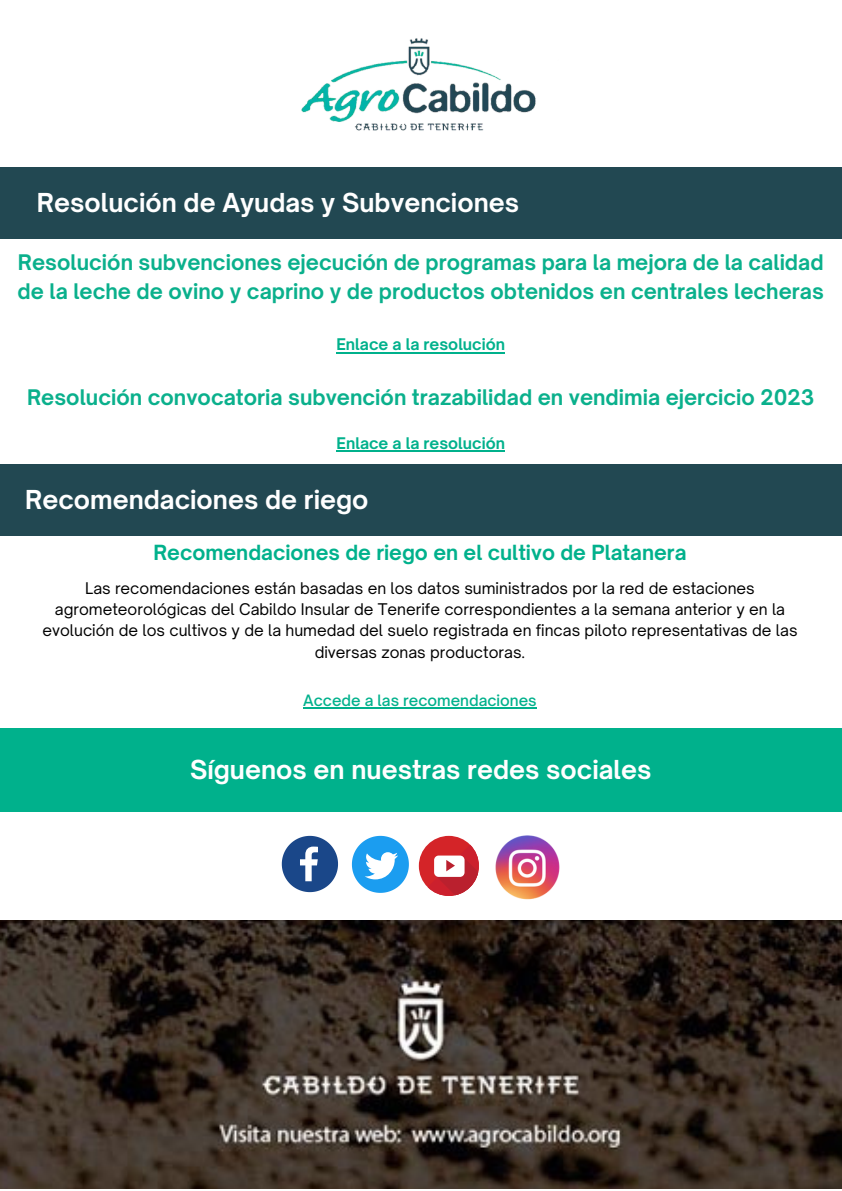
<style>
.page{position:relative;width:842px;height:1191px;background:#fff}
.page>*{position:absolute;margin:0;border:0;box-sizing:border-box;transform-origin:0 0}
.t1{font:700 25px "Open Sauce One";color:#fff}
.t2{font:700 20.6px/28.5px "Open Sauce One";color:#0ab08c}
.t3{font:700 20px "Open Sauce One";color:#00b18c}
.t4{font:15.4px/21.3px "Open Sauce One";color:#000;text-align:center}
.t5{font:700 15.4px "Open Sauce One";color:#00b18c}
.t6{font:500 15px "Open Sauce One";color:#00b18c}
</style>
<div class="page">
<div style="left:0;top:167px;width:842px;height:71px;background:#224852"></div>
<img style="left:301px;top:38px;width:235px;height:93px">
<div style="left:0;top:464px;width:842px;height:71px;background:#224852"></div>
<hr style="left:303px;top:706px;width:234px;height:2px;background:#00b18c">
<svg style="left:282px;top:835px;width:56px;height:57px"></svg>
<svg style="left:352px;top:835px;width:57px;height:57px"></svg>
<div style="left:419px;top:835px;width:60px;height:60px;background:#d42428;border-radius:50%"></div>
<svg style="left:428px;top:844px;width:51px;height:52px"></svg>
<img style="left:496px;top:835px;width:64px;height:64px">
<img style="left:0;top:920px;width:842px;height:268px">
<div style="left:0;top:728px;width:842px;height:84px;background:#00b18c"></div>
<hr style="left:336px;top:352px;width:169px;height:1px;background:#00b18c">
<hr style="left:337px;top:450px;width:168px;height:1px;background:#00b18c">
<p class="t1" style="left:37px;top:187px;width:484px">Resolución de Ayudas y Subvenciones</p>
<p class="t2" style="left:18px;top:248px;width:808px">Resolución subvenciones ejecución de programas para la mejora de la calidad de la leche de ovino y caprino y de productos obtenidos en centrales lecheras</p>
<p class="t5" style="left:336px;top:335px;width:170px">Enlace a la resolución</p>
<p class="t2" style="left:27px;top:383px;width:789px">Resolución convocatoria subvención trazabilidad en vendimia ejercicio 2023</p>
<p class="t5" style="left:337px;top:433px;width:170px">Enlace a la resolución</p>
<p class="t1" style="left:25px;top:484px;width:345px">Recomendaciones de riego</p>
<p class="t3" style="left:153px;top:540px;width:535px">Recomendaciones de riego en el cultivo de Platanera</p>
<p class="t4" style="left:42px;top:577px;width:757px">Las recomendaciones están basadas en los datos suministrados por la red de estaciones agrometeorológicas del Cabildo Insular de Tenerife correspondientes a la semana anterior y en la evolución de los cultivos y de la humedad del suelo registrada en fincas piloto representativas de las diversas zonas productoras.</p>
<p class="t6" style="left:303px;top:690px;width:235px">Accede a las recomendaciones</p>
<p class="t1" style="left:190px;top:754px;width:463px">Síguenos en nuestras redes sociales</p>
</div>
